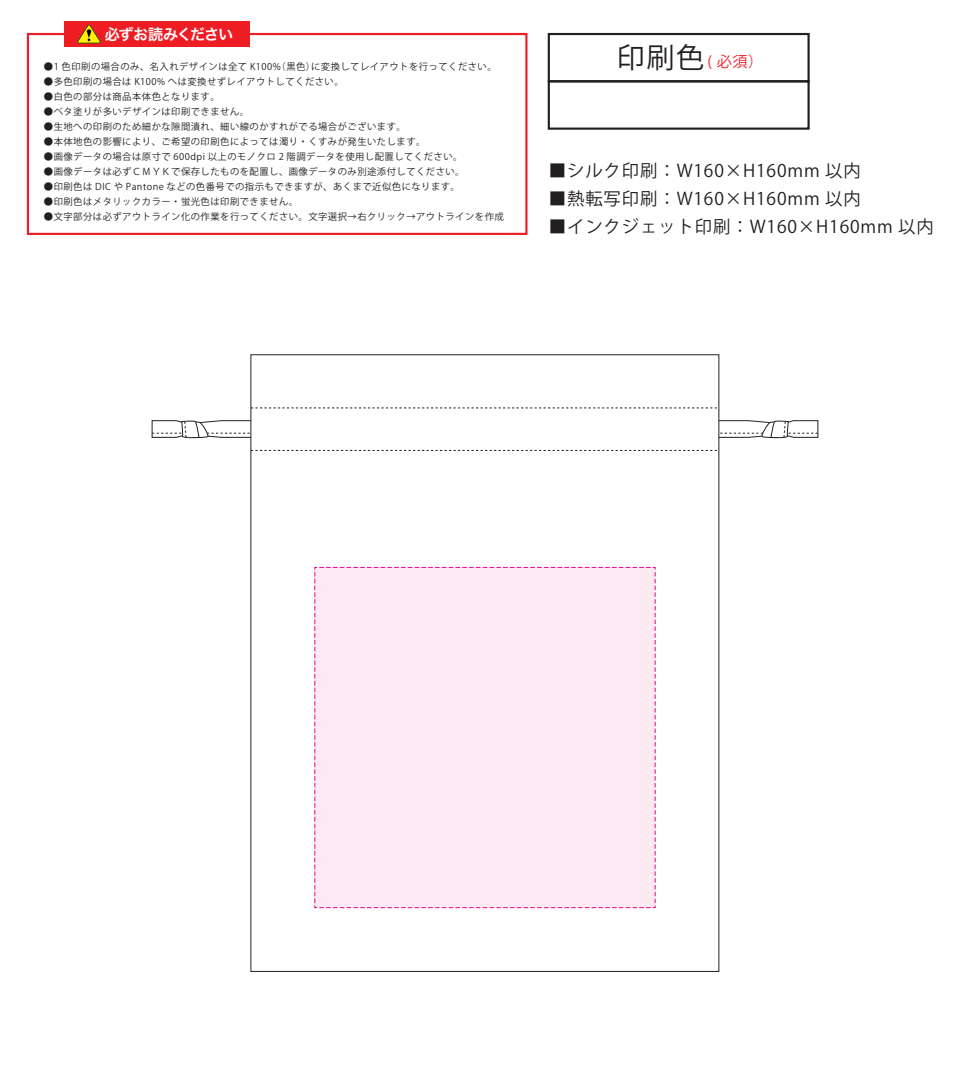
<style>
.page{position:relative;width:970px;height:1076px;background:#fff}
.page>*{position:absolute;margin:0;border:0;box-sizing:border-box;transform-origin:0 0}
.t1{font:17.4px "Koz Go Pro";letter-spacing:.05em;color:#231f20}
.t2{font:15.15px "Hira Kaku Pro N W6";letter-spacing:-.075em;color:#fff}
.t3{font:14.92px "Koz Go Pro";color:#ee1d23}
.t4{font:9.3px "Koz Go Pro";letter-spacing:.05em;color:#231f20}
.s1{font-size:28.2px;color:#231f20}
</style>
<div class="page">
<svg style="left:151px;top:420px;width:99px;height:18px"></svg>
<svg style="left:719px;top:420px;width:99px;height:18px"></svg>
<svg style="left:251px;top:408px;width:467px;height:1px"></svg>
<svg style="left:251px;top:450px;width:467px;height:1px"></svg>
<div style="left:314px;top:567px;width:342px;height:341px;background:#fce9f1"></div>
<div style="left:27px;top:33px;width:500px;height:202px;background:#fff;border:2px solid #ee1d23"></div>
<div style="left:65px;top:21px;width:185px;height:26px;background:#ee1d23"></div>
<svg style="left:77px;top:25px;width:24px;height:18px"></svg>
<div style="left:547px;top:33px;width:262px;height:49px;border:2px solid #231f20"></div>
<div style="left:547px;top:80px;width:262px;height:50px;border:2px solid #231f20"></div>
<h2 class="t2" style="left:105px;top:20px;width:130px">必ずお読みください</h2>
<p class="t4" style="left:44px;top:60px;width:454px">●1 色印刷の場合のみ、名入れデザインは全て K100%（黒色）に変換してレイアウトを行ってください。</p>
<p class="t4" style="left:44px;top:75px;width:301px">●多色印刷の場合は K100% へは変換せずレイアウトしてください。</p>
<p class="t4" style="left:44px;top:90px;width:177px">●白色の部分は商品本体色となります。</p>
<p class="t4" style="left:44px;top:105px;width:207px">●ベタ塗りが多いデザインは印刷できません。</p>
<p class="t4" style="left:44px;top:120px;width:363px">●生地への印刷のため細かな隙間潰れ、細い線のかすれがでる場合がございます。</p>
<p class="t4" style="left:44px;top:135px;width:383px">●本体地色の影響により、ご希望の印刷色によっては濁り・くすみが発生いたします。</p>
<p class="t4" style="left:44px;top:150px;width:420px">●画像データの場合は原寸で 600dpi 以上のモノクロ 2 階調データを使用し配置してください。</p>
<p class="t4" style="left:44px;top:165px;width:422px">●画像データは必ずＣＭＹＫで保存したものを配置し、画像データのみ別途添付してください。</p>
<p class="t4" style="left:44px;top:180px;width:417px">●印刷色は DIC や Pantone などの色番号での指示もできますが、あくまで近似色になります。</p>
<p class="t4" style="left:44px;top:195px;width:256px">●印刷色はメタリックカラー・蛍光色は印刷できません。</p>
<p class="t4" style="left:44px;top:210px;width:461px">●文字部分は必ずアウトライン化の作業を行ってください。文字選択→右クリック→アウトラインを作成</p>
<h3 class="t3" style="left:616px;top:52px;width:148px"><span class="s1">印刷色</span> ( 必須）</h3>
<h1 class="t1" style="left:549px;top:159px;width:313px">■シルク印刷：W160×H160mm 以内</h1>
<h1 class="t1" style="left:549px;top:187px;width:313px">■熱転写印刷：W160×H160mm 以内</h1>
<h1 class="t1" style="left:549px;top:215px;width:386px">■インクジェット印刷：W160×H160mm 以内</h1>
</div>
